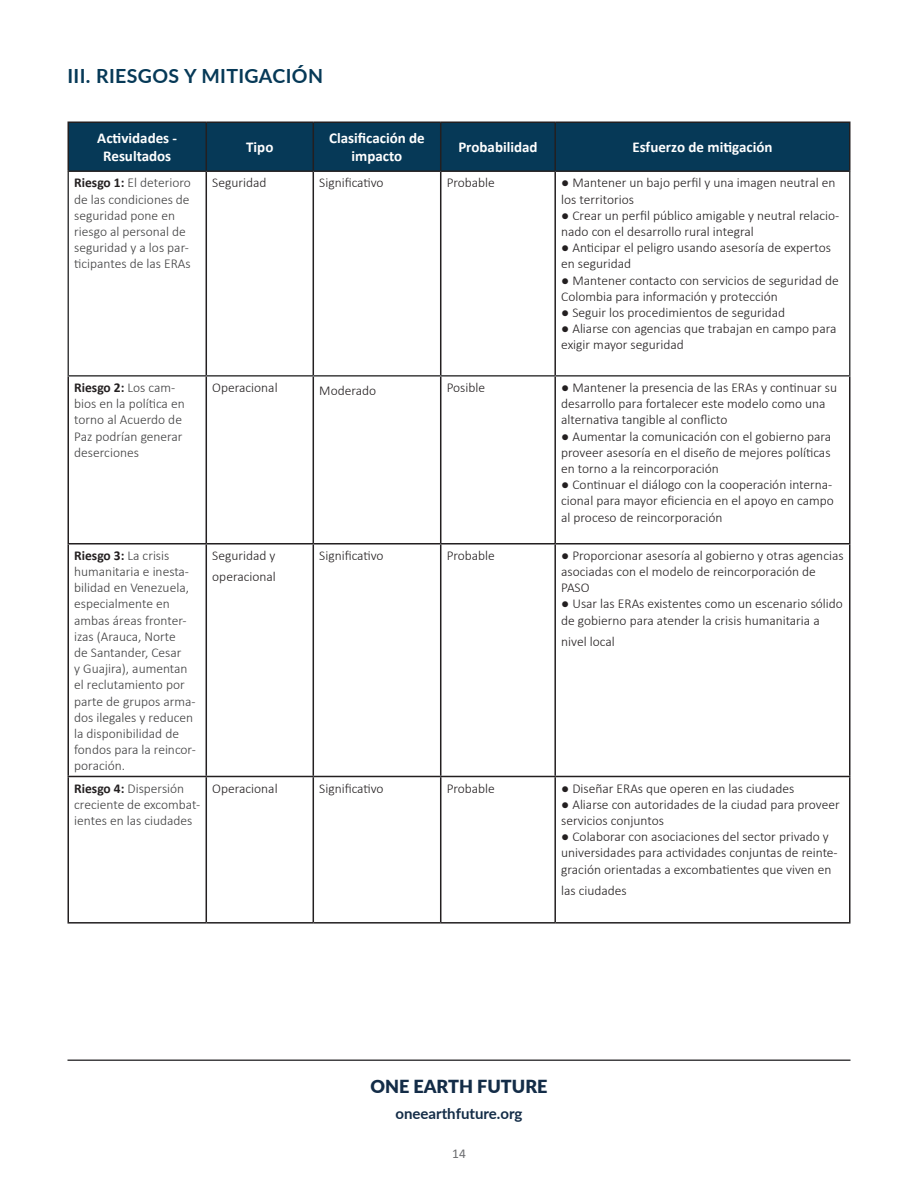
<style>
.page{position:relative;width:918px;height:1188px;background:#fff}
.page>*{position:absolute;margin:0;border:0;box-sizing:border-box;transform-origin:0 0}
.t1{font:700 19.5px "Lato";letter-spacing:.02em;color:#063957}
.t2{font:900 18px "Lato";color:#132c47}
.t3{font:700 15px "Calibri";color:#fff}
.t4{font:700 15px "Lato";color:#132c47}
.t5{font:300 13.5px/16.2px "Calibri";color:#231f20}
.t6{font:300 13.5px/16.2px "Calibri";color:#3e3e3f}
.t7{font:13.5px "Calibri";color:#6c6d70}
.s1{font-weight:700;color:#231f20}
</style>
<div class="page">
<hr style="left:68px;top:1059px;width:782px;height:2px;background:#414042">
<div style="left:69px;top:123px;width:780px;height:47px;background:#063957"></div>
<hr style="left:68px;top:122px;width:138px;height:1px;background:#231f20">
<hr style="left:68px;top:123px;width:1px;height:47px;background:#231f20">
<hr style="left:206px;top:122px;width:107px;height:1px;background:#231f20">
<hr style="left:206px;top:123px;width:1px;height:47px;background:#231f20">
<hr style="left:313px;top:122px;width:128px;height:1px;background:#231f20">
<hr style="left:313px;top:123px;width:1px;height:47px;background:#231f20">
<hr style="left:441px;top:122px;width:114px;height:1px;background:#231f20">
<hr style="left:440px;top:123px;width:1px;height:47px;background:#231f20">
<hr style="left:555px;top:122px;width:296px;height:1px;background:#231f20">
<hr style="left:554px;top:123px;width:2px;height:47px;background:#231f20">
<hr style="left:849px;top:123px;width:1px;height:47px;background:#231f20">
<hr style="left:68px;top:170px;width:138px;height:2px;background:#231f20">
<hr style="left:206px;top:170px;width:107px;height:2px;background:#231f20">
<hr style="left:206px;top:172px;width:1px;height:203px;background:#231f20">
<hr style="left:313px;top:170px;width:128px;height:2px;background:#231f20">
<hr style="left:313px;top:172px;width:1px;height:203px;background:#231f20">
<hr style="left:441px;top:170px;width:114px;height:2px;background:#231f20">
<hr style="left:440px;top:172px;width:1px;height:203px;background:#231f20">
<hr style="left:555px;top:170px;width:296px;height:2px;background:#231f20">
<hr style="left:554px;top:172px;width:2px;height:203px;background:#231f20">
<hr style="left:68px;top:377px;width:1px;height:166px;background:#231f20">
<hr style="left:206px;top:377px;width:1px;height:166px;background:#231f20">
<hr style="left:313px;top:377px;width:1px;height:166px;background:#231f20">
<hr style="left:440px;top:377px;width:1px;height:166px;background:#231f20">
<hr style="left:554px;top:377px;width:2px;height:166px;background:#231f20">
<hr style="left:849px;top:377px;width:1px;height:166px;background:#231f20">
<hr style="left:68px;top:543px;width:138px;height:2px;background:#231f20">
<hr style="left:68px;top:545px;width:1px;height:231px;background:#231f20">
<hr style="left:206px;top:543px;width:107px;height:2px;background:#231f20">
<hr style="left:206px;top:545px;width:1px;height:231px;background:#231f20">
<hr style="left:313px;top:543px;width:128px;height:2px;background:#231f20">
<hr style="left:313px;top:545px;width:1px;height:231px;background:#231f20">
<hr style="left:441px;top:543px;width:114px;height:2px;background:#231f20">
<hr style="left:440px;top:545px;width:1px;height:231px;background:#231f20">
<hr style="left:555px;top:543px;width:296px;height:2px;background:#231f20">
<hr style="left:554px;top:545px;width:2px;height:231px;background:#231f20">
<hr style="left:849px;top:545px;width:1px;height:231px;background:#231f20">
<hr style="left:68px;top:776px;width:138px;height:1px;background:#231f20">
<hr style="left:68px;top:777px;width:1px;height:145px;background:#231f20">
<hr style="left:206px;top:776px;width:107px;height:1px;background:#231f20">
<hr style="left:206px;top:777px;width:1px;height:145px;background:#231f20">
<hr style="left:313px;top:776px;width:128px;height:1px;background:#231f20">
<hr style="left:313px;top:777px;width:1px;height:145px;background:#231f20">
<hr style="left:441px;top:776px;width:114px;height:1px;background:#231f20">
<hr style="left:440px;top:777px;width:1px;height:145px;background:#231f20">
<hr style="left:555px;top:776px;width:296px;height:1px;background:#231f20">
<hr style="left:554px;top:777px;width:2px;height:145px;background:#231f20">
<hr style="left:849px;top:777px;width:1px;height:145px;background:#231f20">
<hr style="left:68px;top:922px;width:138px;height:2px;background:#231f20">
<hr style="left:206px;top:922px;width:107px;height:2px;background:#231f20">
<hr style="left:313px;top:922px;width:128px;height:2px;background:#231f20">
<hr style="left:441px;top:922px;width:114px;height:2px;background:#231f20">
<hr style="left:555px;top:922px;width:296px;height:2px;background:#231f20">
<hr style="left:68px;top:172px;width:1px;height:203px;background:#3e3e3f">
<hr style="left:849px;top:172px;width:1px;height:203px;background:#3e3e3f">
<hr style="left:68px;top:375px;width:138px;height:2px;background:#3e3e3f">
<hr style="left:206px;top:375px;width:107px;height:2px;background:#3e3e3f">
<hr style="left:313px;top:375px;width:128px;height:2px;background:#3e3e3f">
<hr style="left:441px;top:375px;width:114px;height:2px;background:#3e3e3f">
<hr style="left:555px;top:375px;width:296px;height:2px;background:#3e3e3f">
<p class="t1" style="left:68px;top:62px;width:257px">III. RIESGOS Y MITIGACIÓN</p>
<p class="t3" style="left:97px;top:128px;width:81px">Actividades -</p>
<p class="t3" style="left:103px;top:146px;width:70px">Resultados</p>
<p class="t3" style="left:246px;top:137px;width:29px">Tipo</p>
<p class="t3" style="left:329px;top:128px;width:97px">Clasificación de</p>
<p class="t3" style="left:352px;top:146px;width:52px">impacto</p>
<p class="t3" style="left:458px;top:137px;width:81px">Probabilidad</p>
<p class="t3" style="left:632px;top:137px;width:142px">Esfuerzo de mitigación</p>
<p class="t6" style="left:74px;top:175px;width:118px"><span class="s1">Riesgo 1:</span> El deterioro de las condiciones de seguridad pone en riesgo al personal de seguridad y a los par&shy;ticipantes de las ERAs</p>
<p class="t5" style="left:212px;top:175px;width:56px">Seguridad</p>
<p class="t5" style="left:319px;top:175px;width:66px">Significativo</p>
<p class="t5" style="left:447px;top:175px;width:50px">Probable</p>
<p class="t5" style="left:561px;top:175px;width:276px">● Mantener un bajo perfil y una imagen neutral en los territorios</p>
<p class="t5" style="left:561px;top:207px;width:280px">● Crear un perfil público amigable y neutral relacio&shy;nado con el desarrollo rural integral</p>
<p class="t5" style="left:561px;top:239px;width:271px">● Anticipar el peligro usando asesoría de expertos en seguridad</p>
<p class="t5" style="left:561px;top:272px;width:279px">● Mantener contacto con servicios de seguridad de<br>Colombia para información y protección</p>
<p class="t5" style="left:561px;top:304px;width:226px">● Seguir los procedimientos de seguridad</p>
<p class="t5" style="left:561px;top:320px;width:277px">● Aliarse con agencias que trabajan en campo para exigir mayor seguridad</p>
<p class="t6" style="left:74px;top:379px;width:112px"><span class="s1">Riesgo 2:</span> Los cam&shy;bios en la política en torno al Acuerdo de<br>Paz podrían generar deserciones</p>
<p class="t5" style="left:212px;top:379px;width:67px">Operacional</p>
<p class="t5" style="left:319px;top:382px;width:58px">Moderado</p>
<p class="t5" style="left:447px;top:379px;width:40px">Posible</p>
<p class="t5" style="left:561px;top:379px;width:277px">● Mantener la presencia de las ERAs y continuar su desarrollo para fortalecer este modelo como una alternativa tangible al conflicto</p>
<p class="t5" style="left:561px;top:428px;width:272px;text-align:justify">● Aumentar la comunicación con el gobierno para proveer asesoría en el diseño de mejores políticas en torno a la reincorporación</p>
<p class="t5" style="left:561px;top:476px;width:274px;text-align:justify">● Continuar el diálogo con la cooperación interna&shy;cional para mayor eficiencia en el apoyo en campo al proceso de reincorporación</p>
<p class="t6" style="left:74px;top:547px;width:123px"><span class="s1">Riesgo 3:</span> La crisis humanitaria e inesta&shy;bilidad en Venezuela, especialmente en ambas áreas fronter&shy;izas (Arauca, Norte<br>de Santander, Cesar<br>y Guajira), aumentan el reclutamiento por parte de grupos arma&shy;dos ilegales y reducen la disponibilidad de fondos para la reincor&shy;poración.</p>
<p class="t5" style="left:212px;top:544px;width:65px;line-height:21.6px">Seguridad y operacional</p>
<p class="t5" style="left:319px;top:547px;width:66px">Significativo</p>
<p class="t5" style="left:447px;top:547px;width:50px">Probable</p>
<p class="t5" style="left:561px;top:547px;width:284px">● Proporcionar asesoría al gobierno y otras agencias asociadas con el modelo de reincorporación de<br>PASO</p>
<p class="t5" style="left:561px;top:596px;width:283px">● Usar las ERAs existentes como un escenario sólido de gobierno para atender la crisis humanitaria a</p>
<p class="t5" style="left:561px;top:634px;width:55px">nivel local</p>
<p class="t6" style="left:74px;top:780px;width:128px"><span class="s1">Riesgo 4:</span> Dispersión creciente de excombat&shy;ientes en las ciudades</p>
<p class="t5" style="left:212px;top:780px;width:67px">Operacional</p>
<p class="t5" style="left:319px;top:780px;width:66px">Significativo</p>
<p class="t5" style="left:447px;top:780px;width:50px">Probable</p>
<p class="t5" style="left:561px;top:780px;width:235px">● Diseñar ERAs que operen en las ciudades</p>
<p class="t5" style="left:561px;top:796px;width:280px">● Aliarse con autoridades de la ciudad para proveer servicios conjuntos</p>
<p class="t5" style="left:561px;top:829px;width:278px">● Colaborar con asociaciones del sector privado y universidades para actividades conjuntas de reinte&shy;gración orientadas a excombatientes que viven en</p>
<p class="t5" style="left:561px;top:883px;width:67px">las ciudades</p>
<p class="t2" style="left:370px;top:1073px;width:179px">ONE EARTH FUTURE</p>
<p class="t4" style="left:395px;top:1102px;width:129px">oneearthfuture.org</p>
<p class="t7" style="left:452px;top:1144px;width:15px">14</p>
</div>
